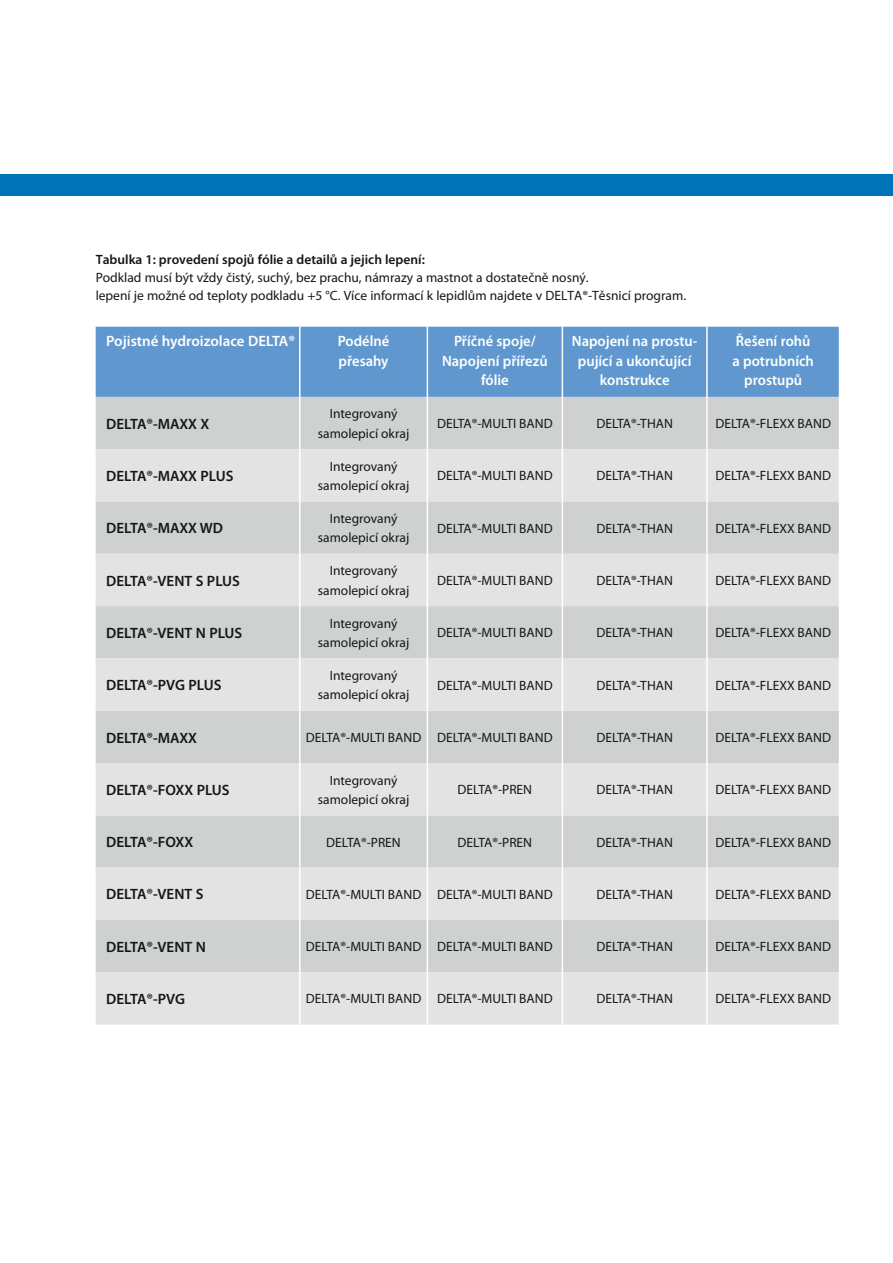
<style>
.page{position:relative;width:893px;height:1263px;background:#fff}
.page>*{position:absolute;margin:0;border:0;box-sizing:border-box;transform-origin:0 0}
.Tabelle_11_14_Sb{font:600 15px "Myriad Pro Doerken";color:#151616}
.Tabelle_11_12_5_Sb_M{font:600 15px/19.5px "Myriad Pro Doerken";color:#fff;text-align:center}
.Tabelle_11_14_Sb-2{font:600 15px "Myriad Pro Doerken";color:#fff}
.Tabelle_9_13_Mitte{font:13.5px/19.5px "Myriad Pro Doerken";color:#151616;text-align:center}
.Fliess_9_12_GR{font:13.5px "Myriad Pro Doerken";color:#151616}
.Fliess_9_12_GR-2{font:600 13.5px "Myriad Pro Doerken";color:#151616}
</style>
<div class="page">
<div style="left:0;top:174px;width:893px;height:22px;background:#0074b8"></div>
<div style="left:96px;top:327px;width:743px;height:70px;background:#6097ce"></div>
<div style="left:96px;top:397px;width:743px;height:52px;background:#cfd0d0"></div>
<svg style="left:96px;top:449px;width:743px;height:575px;background:#d9d9d9"></svg>
<div style="left:96px;top:554px;width:743px;height:52px;background:#e3e3e3"></div>
<hr style="left:299px;top:397px;width:2px;height:52px;background:#fff">
<hr style="left:427px;top:397px;width:1px;height:52px;background:#fff">
<hr style="left:562px;top:397px;width:1px;height:52px;background:#fff">
<hr style="left:706px;top:397px;width:2px;height:52px;background:#fff">
<hr style="left:299px;top:449px;width:2px;height:52px;background:#fff">
<hr style="left:427px;top:449px;width:1px;height:52px;background:#fff">
<hr style="left:562px;top:449px;width:1px;height:52px;background:#fff">
<hr style="left:706px;top:449px;width:2px;height:52px;background:#fff">
<hr style="left:299px;top:501px;width:2px;height:53px;background:#fff">
<hr style="left:427px;top:501px;width:1px;height:53px;background:#fff">
<hr style="left:562px;top:501px;width:1px;height:53px;background:#fff">
<hr style="left:706px;top:501px;width:2px;height:53px;background:#fff">
<hr style="left:299px;top:554px;width:2px;height:52px;background:#fff">
<hr style="left:427px;top:554px;width:1px;height:52px;background:#fff">
<hr style="left:562px;top:554px;width:1px;height:52px;background:#fff">
<hr style="left:706px;top:554px;width:2px;height:52px;background:#fff">
<hr style="left:299px;top:606px;width:2px;height:52px;background:#fff">
<hr style="left:427px;top:606px;width:1px;height:52px;background:#fff">
<hr style="left:562px;top:606px;width:1px;height:52px;background:#fff">
<hr style="left:706px;top:606px;width:2px;height:52px;background:#fff">
<hr style="left:299px;top:658px;width:2px;height:53px;background:#fff">
<hr style="left:427px;top:658px;width:1px;height:53px;background:#fff">
<hr style="left:562px;top:658px;width:1px;height:53px;background:#fff">
<hr style="left:706px;top:658px;width:2px;height:53px;background:#fff">
<hr style="left:299px;top:711px;width:2px;height:52px;background:#fff">
<hr style="left:427px;top:711px;width:1px;height:52px;background:#fff">
<hr style="left:562px;top:711px;width:1px;height:52px;background:#fff">
<hr style="left:706px;top:711px;width:2px;height:52px;background:#fff">
<hr style="left:299px;top:763px;width:2px;height:52px;background:#fff">
<hr style="left:427px;top:763px;width:1px;height:52px;background:#fff">
<hr style="left:562px;top:763px;width:1px;height:52px;background:#fff">
<hr style="left:706px;top:763px;width:2px;height:52px;background:#fff">
<hr style="left:299px;top:815px;width:2px;height:53px;background:#fff">
<hr style="left:427px;top:815px;width:1px;height:53px;background:#fff">
<hr style="left:562px;top:815px;width:1px;height:53px;background:#fff">
<hr style="left:706px;top:815px;width:2px;height:53px;background:#fff">
<hr style="left:299px;top:868px;width:2px;height:52px;background:#fff">
<hr style="left:427px;top:868px;width:1px;height:52px;background:#fff">
<hr style="left:562px;top:868px;width:1px;height:52px;background:#fff">
<hr style="left:706px;top:868px;width:2px;height:52px;background:#fff">
<hr style="left:299px;top:920px;width:2px;height:52px;background:#fff">
<hr style="left:427px;top:920px;width:1px;height:52px;background:#fff">
<hr style="left:562px;top:920px;width:1px;height:52px;background:#fff">
<hr style="left:706px;top:920px;width:2px;height:52px;background:#fff">
<hr style="left:299px;top:972px;width:2px;height:52px;background:#fff">
<hr style="left:427px;top:972px;width:1px;height:52px;background:#fff">
<hr style="left:562px;top:972px;width:1px;height:52px;background:#fff">
<hr style="left:706px;top:972px;width:2px;height:52px;background:#fff">
<hr style="left:299px;top:327px;width:2px;height:70px;background:#fff">
<hr style="left:427px;top:327px;width:1px;height:70px;background:#fff">
<hr style="left:562px;top:327px;width:1px;height:70px;background:#fff">
<hr style="left:706px;top:327px;width:2px;height:70px;background:#fff">
<p class="Fliess_9_12_GR-2" style="left:96px;top:251px;width:331px">Tabulka 1: provedení spojů fólie a detailů a jejich lepení:</p>
<p class="Fliess_9_12_GR" style="left:96px;top:269px;width:495px">Podklad musí být vždy čistý, suchý, bez prachu, námrazy a mastnot a dostatečně nosný.</p>
<p class="Fliess_9_12_GR" style="left:96px;top:287px;width:592px">lepení je možné od teploty podkladu +5 °C. Více informací k lepidlům najdete v DELTA®-Těsnicí program.</p>
<p class="Tabelle_11_14_Sb-2" style="left:106px;top:332px;width:190px">Pojistné hydroizolace DELTA®</p>
<p class="Tabelle_11_12_5_Sb_M" style="left:338px;top:331px;width:53px;text-align:left">Podélné přesahy</p>
<p class="Tabelle_11_12_5_Sb_M" style="left:442px;top:331px;width:107px">Příčné spoje/<br>Napojení přířezů fólie</p>
<p class="Tabelle_11_12_5_Sb_M" style="left:572px;top:331px;width:127px">Napojení na prostu&shy;pující a ukončující konstrukce</p>
<p class="Tabelle_11_12_5_Sb_M" style="left:732px;top:331px;width:83px">Řešení rohů a potrubních prostupů</p>
<p class="Tabelle_11_14_Sb" style="left:106px;top:414px;width:105px">DELTA®-MAXX X</p>
<p class="Tabelle_9_13_Mitte" style="left:318px;top:404px;width:93px">Integrovaný samolepicí okraj</p>
<p class="Tabelle_9_13_Mitte" style="left:437px;top:414px;width:117px">DELTA®-MULTI BAND</p>
<p class="Tabelle_9_13_Mitte" style="left:596px;top:414px;width:78px">DELTA®-THAN</p>
<p class="Tabelle_9_13_Mitte" style="left:715px;top:414px;width:117px">DELTA®-FLEXX BAND</p>
<p class="Tabelle_11_14_Sb" style="left:106px;top:466px;width:129px">DELTA®-MAXX PLUS</p>
<p class="Tabelle_9_13_Mitte" style="left:318px;top:456px;width:93px">Integrovaný samolepicí okraj</p>
<p class="Tabelle_9_13_Mitte" style="left:437px;top:466px;width:117px">DELTA®-MULTI BAND</p>
<p class="Tabelle_9_13_Mitte" style="left:596px;top:466px;width:78px">DELTA®-THAN</p>
<p class="Tabelle_9_13_Mitte" style="left:715px;top:466px;width:117px">DELTA®-FLEXX BAND</p>
<p class="Tabelle_11_14_Sb" style="left:106px;top:519px;width:118px">DELTA®-MAXX WD</p>
<p class="Tabelle_9_13_Mitte" style="left:318px;top:508px;width:93px">Integrovaný samolepicí okraj</p>
<p class="Tabelle_9_13_Mitte" style="left:437px;top:518px;width:117px">DELTA®-MULTI BAND</p>
<p class="Tabelle_9_13_Mitte" style="left:596px;top:518px;width:78px">DELTA®-THAN</p>
<p class="Tabelle_9_13_Mitte" style="left:715px;top:518px;width:117px">DELTA®-FLEXX BAND</p>
<p class="Tabelle_11_14_Sb" style="left:106px;top:571px;width:135px">DELTA®-VENT S PLUS</p>
<p class="Tabelle_9_13_Mitte" style="left:318px;top:561px;width:93px">Integrovaný samolepicí okraj</p>
<p class="Tabelle_9_13_Mitte" style="left:437px;top:570px;width:117px">DELTA®-MULTI BAND</p>
<p class="Tabelle_9_13_Mitte" style="left:596px;top:570px;width:78px">DELTA®-THAN</p>
<p class="Tabelle_9_13_Mitte" style="left:715px;top:570px;width:117px">DELTA®-FLEXX BAND</p>
<p class="Tabelle_11_14_Sb" style="left:106px;top:623px;width:138px">DELTA®-VENT N PLUS</p>
<p class="Tabelle_9_13_Mitte" style="left:318px;top:613px;width:93px">Integrovaný samolepicí okraj</p>
<p class="Tabelle_9_13_Mitte" style="left:437px;top:623px;width:117px">DELTA®-MULTI BAND</p>
<p class="Tabelle_9_13_Mitte" style="left:596px;top:623px;width:78px">DELTA®-THAN</p>
<p class="Tabelle_9_13_Mitte" style="left:715px;top:623px;width:117px">DELTA®-FLEXX BAND</p>
<p class="Tabelle_11_14_Sb" style="left:106px;top:676px;width:117px">DELTA®-PVG PLUS</p>
<p class="Tabelle_9_13_Mitte" style="left:318px;top:665px;width:93px">Integrovaný samolepicí okraj</p>
<p class="Tabelle_9_13_Mitte" style="left:437px;top:675px;width:117px">DELTA®-MULTI BAND</p>
<p class="Tabelle_9_13_Mitte" style="left:596px;top:675px;width:78px">DELTA®-THAN</p>
<p class="Tabelle_9_13_Mitte" style="left:715px;top:675px;width:117px">DELTA®-FLEXX BAND</p>
<p class="Tabelle_11_14_Sb" style="left:106px;top:728px;width:92px">DELTA®-MAXX</p>
<p class="Tabelle_9_13_Mitte" style="left:306px;top:727px;width:117px">DELTA®-MULTI BAND</p>
<p class="Tabelle_9_13_Mitte" style="left:437px;top:727px;width:117px">DELTA®-MULTI BAND</p>
<p class="Tabelle_9_13_Mitte" style="left:596px;top:727px;width:78px">DELTA®-THAN</p>
<p class="Tabelle_9_13_Mitte" style="left:715px;top:727px;width:117px">DELTA®-FLEXX BAND</p>
<p class="Tabelle_11_14_Sb" style="left:106px;top:780px;width:125px">DELTA®-FOXX PLUS</p>
<p class="Tabelle_9_13_Mitte" style="left:318px;top:770px;width:93px">Integrovaný samolepicí okraj</p>
<p class="Tabelle_9_13_Mitte" style="left:458px;top:780px;width:76px">DELTA®-PREN</p>
<p class="Tabelle_9_13_Mitte" style="left:596px;top:780px;width:78px">DELTA®-THAN</p>
<p class="Tabelle_9_13_Mitte" style="left:715px;top:780px;width:117px">DELTA®-FLEXX BAND</p>
<p class="Tabelle_11_14_Sb" style="left:106px;top:832px;width:88px">DELTA®-FOXX</p>
<p class="Tabelle_9_13_Mitte" style="left:326px;top:832px;width:76px">DELTA®-PREN</p>
<p class="Tabelle_9_13_Mitte" style="left:458px;top:832px;width:76px">DELTA®-PREN</p>
<p class="Tabelle_9_13_Mitte" style="left:596px;top:832px;width:78px">DELTA®-THAN</p>
<p class="Tabelle_9_13_Mitte" style="left:715px;top:832px;width:117px">DELTA®-FLEXX BAND</p>
<p class="Tabelle_11_14_Sb" style="left:106px;top:885px;width:99px">DELTA®-VENT S</p>
<p class="Tabelle_9_13_Mitte" style="left:306px;top:884px;width:117px">DELTA®-MULTI BAND</p>
<p class="Tabelle_9_13_Mitte" style="left:437px;top:884px;width:117px">DELTA®-MULTI BAND</p>
<p class="Tabelle_9_13_Mitte" style="left:596px;top:884px;width:78px">DELTA®-THAN</p>
<p class="Tabelle_9_13_Mitte" style="left:715px;top:884px;width:117px">DELTA®-FLEXX BAND</p>
<p class="Tabelle_11_14_Sb" style="left:106px;top:937px;width:101px">DELTA®-VENT N</p>
<p class="Tabelle_9_13_Mitte" style="left:306px;top:937px;width:117px">DELTA®-MULTI BAND</p>
<p class="Tabelle_9_13_Mitte" style="left:437px;top:937px;width:117px">DELTA®-MULTI BAND</p>
<p class="Tabelle_9_13_Mitte" style="left:596px;top:937px;width:78px">DELTA®-THAN</p>
<p class="Tabelle_9_13_Mitte" style="left:715px;top:937px;width:117px">DELTA®-FLEXX BAND</p>
<p class="Tabelle_11_14_Sb" style="left:106px;top:989px;width:80px">DELTA®-PVG</p>
<p class="Tabelle_9_13_Mitte" style="left:306px;top:989px;width:117px">DELTA®-MULTI BAND</p>
<p class="Tabelle_9_13_Mitte" style="left:437px;top:989px;width:117px">DELTA®-MULTI BAND</p>
<p class="Tabelle_9_13_Mitte" style="left:596px;top:989px;width:78px">DELTA®-THAN</p>
<p class="Tabelle_9_13_Mitte" style="left:715px;top:989px;width:117px">DELTA®-FLEXX BAND</p>
</div>
